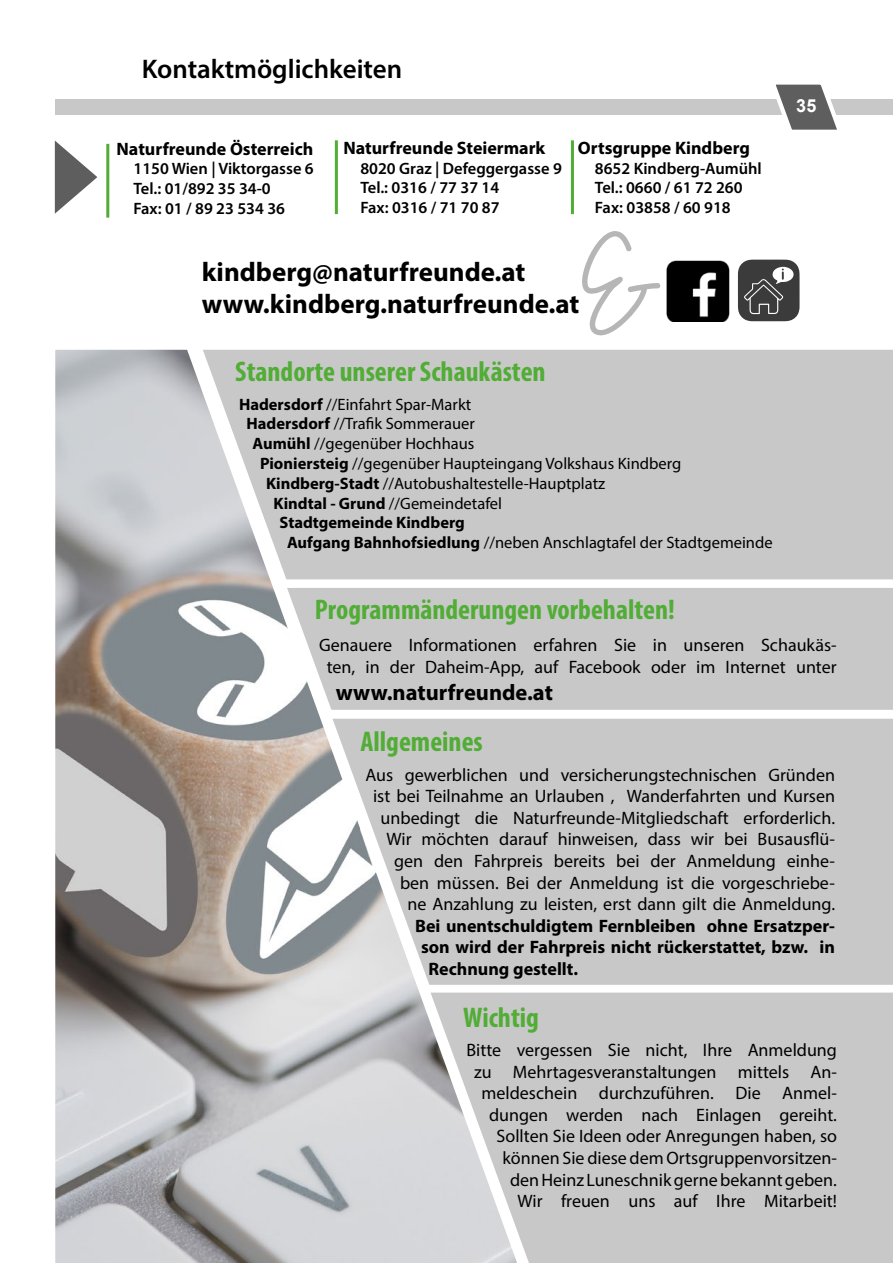
<style>
.page{position:relative;width:893px;height:1263px;background:#fff}
.page>*{position:absolute;margin:0;border:0;box-sizing:border-box;transform-origin:0 0}
.t1{font:150px "Alittlesunshine";color:#000}
.t2{font:700 condensed 28.5px "Myriad Pro";color:#51ad35}
.t3{font:700 27px/32.4px "Myriad Pro";color:#000}
.t4{font:600 27px "Myriad Pro";color:#000}
.t5{font:700 22.5px "Myriad Pro";color:#000}
.t6{font:18px/21.6px "Myriad Pro";color:#000;text-align:right}
.t7{font:700 18px "Myriad Pro";color:#000}
.t8{font:700 18px "Arial";color:#fff}
.t9{font:16.5px "Myriad Pro";color:#000}
.t10{font:600 16.5px/19.8px "Myriad Pro";color:#000}
.t11{font:700 16.5px "Myriad Pro";color:#000}
.s1{font-weight:700}
</style>
<div class="page">
<div style="left:517px;top:992px;width:376px;height:271px;background:#c8c8c8"></div>
<div style="left:517px;top:719px;width:376px;height:266px;background:#c8c8c8"></div>
<div style="left:517px;top:588px;width:376px;height:122px;background:#c8c8c8"></div>
<div style="left:517px;top:350px;width:376px;height:229px;background:#c8c8c8"></div>
<img style="left:55px;top:350px;width:462px;height:913px">
<svg style="left:738px;top:260px;width:61px;height:61px;background:#585858"></svg>
<img style="left:666px;top:260px;width:64px;height:61px">
<hr style="left:571px;top:140px;width:3px;height:74px;background:#51ad35">
<hr style="left:335px;top:140px;width:3px;height:74px;background:#51ad35">
<hr style="left:106px;top:144px;width:3px;height:74px;background:#51ad35">
<svg style="left:55px;top:141px;width:42px;height:73px"></svg>
<div style="left:55px;top:99px;width:838px;height:16px;background:#c8c8c8"></div>
<svg style="left:775px;top:84px;width:62px;height:46px"></svg>
<h3 class="t4" style="left:142px;top:52px;width:262px">Kontaktmöglichkeiten</h3>
<p class="t7" style="left:117px;top:137px;width:198px">Naturfreunde Österreich</p>
<p class="t10" style="left:134px;top:158px;width:182px">1150 Wien | Viktorgasse 6<br>Tel.: 01/892 35 34-0<br>Fax: 01 / 89 23 534 36</p>
<p class="t7" style="left:343px;top:136px;width:203px">Naturfreunde Steiermark</p>
<p class="t10" style="left:360px;top:158px;width:203px">8020 Graz | Defeggergasse 9<br>Tel.: 0316 / 77 37 14<br>Fax: 0316 / 71 70 87</p>
<p class="t7" style="left:578px;top:136px;width:173px">Ortsgruppe Kindberg</p>
<p class="t10" style="left:595px;top:158px;width:168px">8652 Kindberg-Aumühl<br>Tel.: 0660 / 61 72 260<br>Fax: 03858 / 60 918</p>
<h1 class="t1" style="left:575px;top:205px;width:87px">&amp;</h1>
<h3 class="t3" style="left:202px;top:255px;width:379px">kindberg@naturfreunde.at www.kindberg.naturfreunde.at</h3>
<h2 class="t2" style="left:235px;top:354px;width:312px">Standorte unserer Schaukästen</h2>
<p class="t9" style="left:239px;top:394px;width:234px"><span class="s1">Hadersdorf</span> //Einfahrt Spar-Markt</p>
<p class="t9" style="left:246px;top:414px;width:230px"><span class="s1">Hadersdorf</span> //Trafik Sommerauer</p>
<p class="t9" style="left:252px;top:433px;width:223px"><span class="s1">Aumühl</span> //gegenüber Hochhaus</p>
<p class="t9" style="left:260px;top:453px;width:423px"><span class="s1">Pioniersteig</span> //gegenüber Haupteingang Volkshaus Kindberg</p>
<p class="t9" style="left:266px;top:473px;width:341px"><span class="s1">Kindberg-Stadt</span> //Autobushaltestelle-Hauptplatz</p>
<p class="t9" style="left:274px;top:493px;width:230px"><span class="s1">Kindtal - Grund</span> //Gemeindetafel</p>
<p class="t11" style="left:280px;top:512px;width:187px">Stadtgemeinde Kindberg</p>
<p class="t9" style="left:287px;top:532px;width:487px"><span class="s1">Aufgang Bahnhofsiedlung</span> //neben Anschlagtafel der Stadtgemeinde</p>
<h2 class="t2" style="left:315px;top:592px;width:361px">Programmänderungen vorbehalten!</h2>
<p class="t8" style="left:796px;top:93px;width:22px">35</p>
<p class="t6" style="left:319px;top:634px;width:519px;text-align:center">Genauere Informationen erfahren Sie in unseren Schaukäs&shy;ten, in der Daheim-App, auf Facebook oder im Internet unter</p>
<p class="t5" style="left:336px;top:677px;width:219px">www.naturfreunde.at</p>
<h2 class="t2" style="left:360px;top:724px;width:124px">Allgemeines</h2>
<p class="t6" style="left:365px;top:763px;width:471px">Aus gewerblichen und versicherungstechnischen Gründen ist bei Teilnahme an Urlauben , Wanderfahrten und Kursen unbedingt die Naturfreunde-Mitgliedschaft erforderlich.<br>Wir möchten darauf hinweisen, dass wir bei Busausflü&shy;gen den Fahrpreis bereits bei der Anmeldung einhe&shy;ben müssen. Bei der Anmeldung ist die vorgeschriebe-<br>ne Anzahlung zu leisten, erst dann gilt die Anmeldung.</p>
<p class="t7" style="left:415px;top:914px;width:421px">Bei unentschuldigtem Fernbleiben ohne Ersatzper-</p>
<p class="t7" style="left:421px;top:936px;width:416px">son wird der Fahrpreis nicht rückerstattet, bzw. in</p>
<p class="t7" style="left:428px;top:957px;width:151px">Rechnung gestellt.</p>
<h2 class="t2" style="left:463px;top:999px;width:77px">Wichtig</h2>
<p class="t6" style="left:466px;top:1039px;width:372px">Bitte vergessen Sie nicht, Ihre Anmeldung zu Mehrtagesveranstaltungen mittels An&shy;meldeschein durchzuführen. Die Anmel&shy;dungen werden nach Einlagen gereiht.<br>Sollten Sie Ideen oder Anregungen haben, so können Sie diese dem Ortsgruppenvorsitzen-<br>den Heinz Luneschnik gerne bekannt geben.<br>Wir freuen uns auf Ihre Mitarbeit!</p>
</div>
